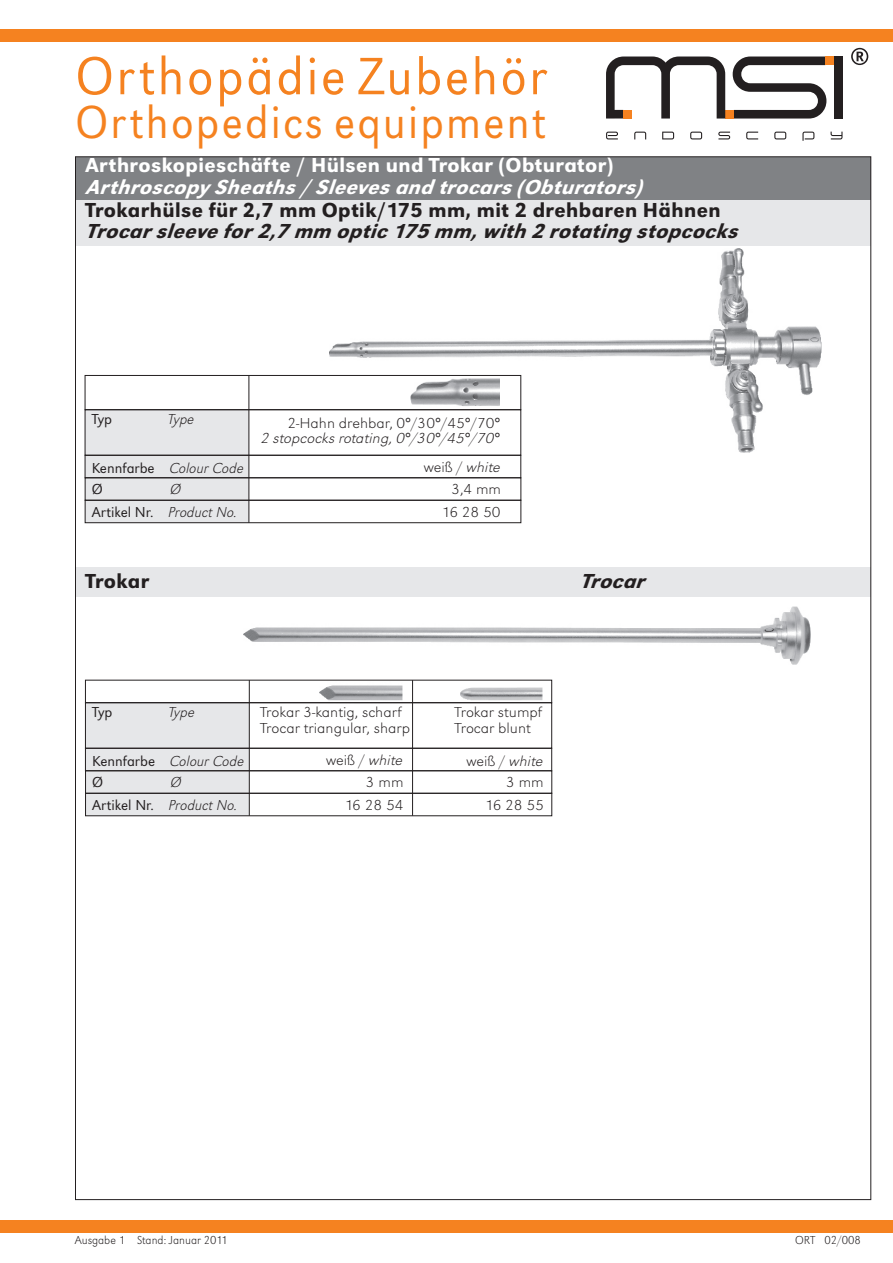
<style>
.page{position:relative;width:893px;height:1263px;background:#fff}
.page>*{position:absolute;margin:0;border:0;box-sizing:border-box;transform-origin:0 0}
.t1{font:55.35px "URW Grotesk T Ligh";letter-spacing:.05em;color:#f58220;scale:.94 1}
.t2{font:48px "URW Grotesk T Ligh";letter-spacing:.05em;color:#f58220;scale:.93 1}
.t3{font:italic 500 21px "URW Grotesk T";letter-spacing:.02em;color:#231f20}
.t4{font:500 21px "URW Grotesk T";letter-spacing:.02em;color:#231f20}
.t5{font:italic 500 21px "URW Grotesk T";letter-spacing:.02em;color:#fff}
.t6{font:500 21px "URW Grotesk T";letter-spacing:.02em;color:#fff}
.t7{font:15px/22.6px "URW Grotesk T Extr Ligh Extr Wide";color:#231f20;text-align:right}
.t8{font:15px "URW Grotesk T Ligh";color:#231f20}
.t9{font:15px "URW Grotesk T Extr Ligh,Italic";color:#231f20}
.t10{font:15px "URW Grotesk T Extr Ligh Extr Wide,Italic";color:#231f20}
.t11{font:12px "URW Grotesk T Extr Ligh";color:#231f20}
.s1{font-size:54.6px}
.s2{font-family:"URW Grotesk T Ligh"}
.s3{font-family:"URW Grotesk T Extr Ligh Extr Wide,Italic"}
.s4{font-family:"URW Grotesk T Extr Ligh,Italic"}
</style>
<div class="page">
<img style="left:330px;top:248px;width:492px;height:205px">
<img style="left:411px;top:378px;width:89px;height:29px">
<div style="left:75px;top:199px;width:796px;height:47px;background:#e6e7e9"></div>
<img style="left:461px;top:687px;width:81px;height:14px">
<img style="left:319px;top:679px;width:83px;height:22px">
<div style="left:86px;top:703px;width:163px;height:113px;background:#e6e7e9"></div>
<div style="left:85px;top:793px;width:467px;height:23px;border:1px solid #231f20"></div>
<hr style="left:249px;top:680px;width:1px;height:136px;background:#231f20">
<hr style="left:412px;top:680px;width:1px;height:136px;background:#231f20">
<div style="left:85px;top:748px;width:467px;height:23px;border:1px solid #231f20"></div>
<div style="left:85px;top:680px;width:467px;height:23px;border:1px solid #231f20"></div>
<div style="left:76px;top:567px;width:795px;height:30px;background:#e6e7e9"></div>
<img style="left:243px;top:607px;width:567px;height:57px">
<div style="left:85px;top:410px;width:164px;height:112px;background:#e6e7e9"></div>
<div style="left:85px;top:500px;width:436px;height:23px;border:1px solid #231f20"></div>
<hr style="left:249px;top:376px;width:1px;height:147px;background:#231f20">
<div style="left:85px;top:455px;width:436px;height:23px;border:1px solid #231f20"></div>
<div style="left:85px;top:375px;width:436px;height:35px;border:1px solid #231f20"></div>
<div style="left:75px;top:157px;width:796px;height:42px;background:#808285"></div>
<div style="left:0;top:30px;width:893px;height:12px;background:#f58220"></div>
<div style="left:0;top:1220px;width:893px;height:12px;background:#f58220"></div>
<svg style="left:606px;top:132px;width:236px;height:9px"></svg>
<svg style="left:851px;top:48px;width:17px;height:17px"></svg>
<svg style="left:733px;top:57px;width:93px;height:62px"></svg>
<div style="left:834px;top:57px;width:8px;height:62px;background:#231f20"></div>
<div style="left:725px;top:110px;width:9px;height:9px;background:#f58220"></div>
<svg style="left:606px;top:57px;width:119px;height:62px"></svg>
<div style="left:623px;top:110px;width:9px;height:8px;background:#f58220"></div>
<div style="left:825px;top:57px;width:9px;height:8px;background:#f58220"></div>
<h1 class="t1" style="left:76px;top:52px;width:503px">Orthopädie <span class="s1">Zubehör</span></h1>
<h2 class="t2" style="left:76px;top:102px;width:507px">Orthopedics equipment</h2>
<h3 class="t6" style="left:85px;top:156px;width:529px">Arthroskopieschäfte / Hülsen und Trokar (Obturator)</h3>
<h3 class="t5" style="left:85px;top:178px;width:558px">Arthroscopy Sheaths / Sleeves and trocars (Obturators)</h3>
<h3 class="t4" style="left:85px;top:200px;width:637px">Trokarhülse für 2,7 mm Optik/175 mm, mit 2 drehbaren Hähnen</h3>
<h3 class="t3" style="left:85px;top:222px;width:653px">Trocar sleeve for 2,7 mm optic 175 mm, with 2 rotating stopcocks</h3>
<p class="t8" style="left:92px;top:413px;width:22px">Typ</p>
<p class="t9" style="left:168px;top:413px;width:28px">Type</p>
<p class="t7" style="left:287px;top:412px;width:215px">2-Hahn drehbar, 0°/30°/45°/70°</p>
<p class="t10" style="left:261px;top:431px;width:241px">2 stopcocks rotating, 0°/30°/45°/70°</p>
<p class="t9" style="left:92px;top:461px;width:154px"><span class="s2">Kennfarbe</span> Colour Code</p>
<p class="t7" style="left:423px;top:457px;width:79px">weiß / <span class="s3">white</span></p>
<p class="t8" style="left:92px;top:482px;width:13px">Ø</p>
<p class="t9" style="left:170px;top:482px;width:12px">Ø</p>
<p class="t8" style="left:92px;top:505px;width:147px">Artikel Nr. <span class="s4">Product No.</span></p>
<p class="t7" style="left:442px;top:479px;width:61px">3,4 mm<br>16 28 50</p>
<h3 class="t4" style="left:85px;top:571px;width:65px">Trokar</h3>
<h3 class="t3" style="left:580px;top:571px;width:65px">Trocar</h3>
<p class="t8" style="left:92px;top:706px;width:22px">Typ</p>
<p class="t9" style="left:169px;top:706px;width:28px">Type</p>
<p class="t7" style="left:260px;top:706px;width:152px;line-height:15.1px;text-align:left">Trokar 3-kantig, scharf<br>Trocar triangular, sharp</p>
<p class="t7" style="left:454px;top:706px;width:89px;line-height:15.1px;text-align:left">Trokar stumpf<br>Trocar blunt</p>
<p class="t9" style="left:92px;top:754px;width:154px"><span class="s2">Kennfarbe</span> Colour Code</p>
<p class="t7" style="left:326px;top:750px;width:79px">weiß / <span class="s3">white</span></p>
<p class="t7" style="left:466px;top:750px;width:79px">weiß / <span class="s3">white</span></p>
<p class="t8" style="left:92px;top:775px;width:13px">Ø</p>
<p class="t9" style="left:171px;top:775px;width:12px">Ø</p>
<p class="t8" style="left:92px;top:798px;width:147px">Artikel Nr. <span class="s4">Product No.</span></p>
<p class="t7" style="left:344px;top:772px;width:61px">3 mm<br>16 28 54</p>
<p class="t7" style="left:485px;top:772px;width:60px;line-height:22.2px">3 mm<br>16 28 55</p>
<p class="t11" style="left:75px;top:1234px;width:154px">Ausgabe 1 Stand: Januar 2011</p>
<p class="t11" style="left:795px;top:1234px;width:67px">ORT 02/008</p>
</div>
